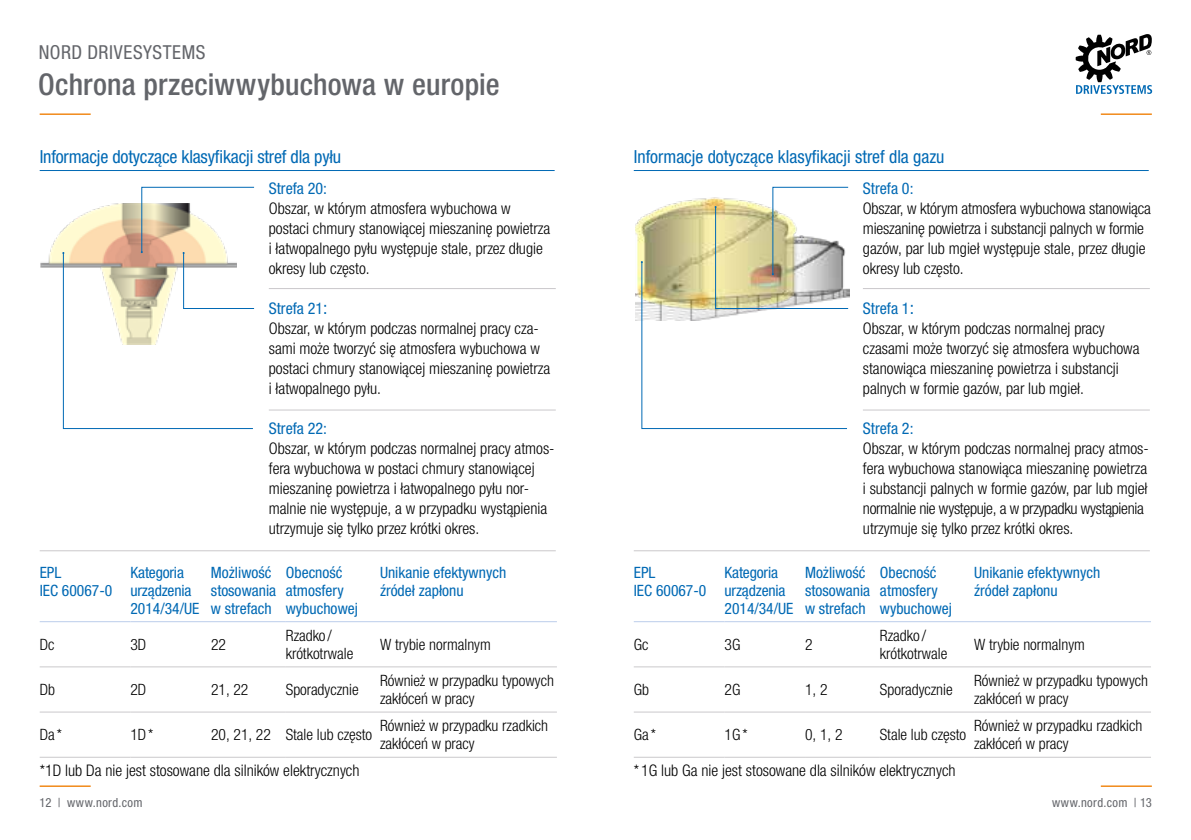
<style>
.page{position:relative;width:1191px;height:840px;background:#fff}
.page>*{position:absolute;margin:0;border:0;box-sizing:border-box;transform-origin:0 0}
.t1{font:500 condensed 30px "Helvetica Neue LTW1 G";letter-spacing:.005em;color:#63656a}
.t2{font:condensed 19.2px "Helvetica Neue LTW1 G";letter-spacing:.03em;color:#63656a}
.t3{font:condensed 18px "Helvetica Neue LTW1 G";letter-spacing:-.005em;color:#0069b4}
.t4{font:300 condensed 16px/20px "Helvetica Neue LTW1 G";color:#000}
.t5{font:condensed 16px "Helvetica Neue LTW1 G";color:#0069b4}
.t6{font:300 condensed 15.6px/18px "Helvetica Neue LTW1 G";color:#000}
.t7{font:condensed 15.6px/18px "Helvetica Neue LTW1 G";color:#0069b4}
.t8{font:condensed 12.6px "Helvetica Neue LTW1 G";letter-spacing:.03em;color:#63656a}
.s1{font-weight:400;color:#0069b4}
.s2{font-weight:400;font-size:18px;color:#0069b4}
</style>
<div class="page">
<hr style="left:40px;top:113px;width:51px;height:2px;background:#ef7d00">
<hr style="left:1100px;top:113px;width:51px;height:2px;background:#ef7d00">
<hr style="left:40px;top:785px;width:51px;height:1px;background:#ef7d00">
<hr style="left:1100px;top:785px;width:51px;height:1px;background:#ef7d00">
<svg style="left:1075px;top:34px;width:77px;height:60px"></svg>
<img style="left:635px;top:217px;width:214px;height:103px">
<img style="left:41px;top:230px;width:21px;height:38px">
<hr style="left:40px;top:666px;width:90px;height:1px;background:#cac9cb">
<hr style="left:130px;top:666px;width:81px;height:1px;background:#cac9cb">
<hr style="left:211px;top:666px;width:75px;height:1px;background:#cac9cb">
<hr style="left:286px;top:666px;width:94px;height:1px;background:#cac9cb">
<hr style="left:380px;top:666px;width:177px;height:1px;background:#cac9cb">
<hr style="left:40px;top:711px;width:90px;height:1px;background:#cac9cb">
<hr style="left:130px;top:711px;width:81px;height:1px;background:#cac9cb">
<hr style="left:211px;top:711px;width:75px;height:1px;background:#cac9cb">
<hr style="left:286px;top:711px;width:94px;height:1px;background:#cac9cb">
<hr style="left:380px;top:711px;width:177px;height:1px;background:#cac9cb">
<hr style="left:40px;top:756px;width:90px;height:1px;background:#cac9cb">
<hr style="left:130px;top:756px;width:81px;height:1px;background:#cac9cb">
<hr style="left:211px;top:756px;width:75px;height:1px;background:#cac9cb">
<hr style="left:286px;top:756px;width:94px;height:1px;background:#cac9cb">
<hr style="left:380px;top:756px;width:177px;height:1px;background:#cac9cb">
<hr style="left:40px;top:621px;width:90px;height:1px;background:#bccdeb">
<hr style="left:130px;top:621px;width:81px;height:1px;background:#bccdeb">
<hr style="left:211px;top:621px;width:75px;height:1px;background:#bccdeb">
<hr style="left:286px;top:621px;width:94px;height:1px;background:#bccdeb">
<hr style="left:380px;top:621px;width:177px;height:1px;background:#bccdeb">
<hr style="left:40px;top:170px;width:514px;height:1px;background:#0069b4">
<hr style="left:269px;top:288px;width:287px;height:1px;background:#cac8cb">
<hr style="left:269px;top:409px;width:287px;height:1px;background:#cac8cb">
<hr style="left:40px;top:550px;width:516px;height:1px;background:#cac8cb">
<svg style="left:62px;top:187px;width:192px;height:242px"></svg>
<hr style="left:634px;top:666px;width:90px;height:1px;background:#cac9cb">
<hr style="left:724px;top:666px;width:81px;height:1px;background:#cac9cb">
<hr style="left:805px;top:666px;width:75px;height:1px;background:#cac9cb">
<hr style="left:880px;top:666px;width:94px;height:1px;background:#cac9cb">
<hr style="left:974px;top:666px;width:177px;height:1px;background:#cac9cb">
<hr style="left:634px;top:711px;width:90px;height:1px;background:#cac9cb">
<hr style="left:724px;top:711px;width:81px;height:1px;background:#cac9cb">
<hr style="left:805px;top:711px;width:75px;height:1px;background:#cac9cb">
<hr style="left:880px;top:711px;width:94px;height:1px;background:#cac9cb">
<hr style="left:974px;top:711px;width:177px;height:1px;background:#cac9cb">
<hr style="left:634px;top:756px;width:90px;height:1px;background:#cac9cb">
<hr style="left:724px;top:756px;width:81px;height:1px;background:#cac9cb">
<hr style="left:805px;top:756px;width:75px;height:1px;background:#cac9cb">
<hr style="left:880px;top:756px;width:94px;height:1px;background:#cac9cb">
<hr style="left:974px;top:756px;width:177px;height:1px;background:#cac9cb">
<hr style="left:634px;top:621px;width:90px;height:1px;background:#bccdeb">
<hr style="left:724px;top:621px;width:81px;height:1px;background:#bccdeb">
<hr style="left:805px;top:621px;width:75px;height:1px;background:#bccdeb">
<hr style="left:880px;top:621px;width:94px;height:1px;background:#bccdeb">
<hr style="left:974px;top:621px;width:177px;height:1px;background:#bccdeb">
<hr style="left:634px;top:170px;width:514px;height:1px;background:#0069b4">
<hr style="left:863px;top:288px;width:286px;height:1px;background:#cac8cb">
<hr style="left:863px;top:409px;width:286px;height:1px;background:#cac8cb">
<hr style="left:634px;top:550px;width:515px;height:1px;background:#cac8cb">
<svg style="left:641px;top:187px;width:207px;height:242px"></svg>
<p class="t2" style="left:39px;top:41px;width:168px">NORD DRIVESYSTEMS</p>
<h1 class="t1" style="left:38px;top:66px;width:463px">Ochrona przeciwwybuchowa w europie</h1>
<p class="t3" style="left:40px;top:146px;width:303px">Informacje dotyczące klasyfikacji stref dla pyłu</p>
<p class="t3" style="left:634px;top:146px;width:312px">Informacje dotyczące klasyfikacji stref dla gazu</p>
<p class="t5" style="left:269px;top:179px;width:60px">Strefa 20:</p>
<p class="t4" style="left:269px;top:198px;width:283px">Obszar, w którym atmosfera wybuchowa w postaci chmury stanowiącej mieszaninę powietrza i łatwopalnego pyłu występuje stale, przez długie okresy lub często.</p>
<p class="t4" style="left:269px;top:298px;width:283px"><span class="s1">Strefa 21</span><span class="s2">:<br></span>Obszar, w którym podczas normalnej pracy cza&shy;sami może tworzyć się atmosfera wybuchowa w postaci chmury stanowiącej mieszaninę powietrza i łatwopalnego pyłu.</p>
<p class="t5" style="left:269px;top:419px;width:60px">Strefa 22:</p>
<p class="t4" style="left:269px;top:438px;width:287px">Obszar, w którym podczas normalnej pracy atmos&shy;fera wybuchowa w postaci chmury stanowiącej mieszaninę powietrza i łatwopalnego pyłu nor&shy;malnie nie występuje, a w przypadku wystąpienia utrzymuje się tylko przez krótki okres.</p>
<p class="t5" style="left:863px;top:179px;width:52px">Strefa 0:</p>
<p class="t4" style="left:863px;top:198px;width:290px">Obszar, w którym atmosfera wybuchowa stanowiąca mieszaninę powietrza i substancji palnych w formie gazów, par lub mgieł występuje stale, przez długie okresy lub często.</p>
<p class="t4" style="left:863px;top:298px;width:278px"><span class="s1">Strefa 1</span><span class="s2">:<br></span>Obszar, w którym podczas normalnej pracy czasami może tworzyć się atmosfera wybuchowa stanowiąca mieszaninę powietrza i substancji palnych w formie gazów, par lub mgieł.</p>
<p class="t5" style="left:863px;top:419px;width:52px">Strefa 2:</p>
<p class="t4" style="left:863px;top:438px;width:287px">Obszar, w którym podczas normalnej pracy atmos&shy;fera wybuchowa stanowiąca mieszaninę powietrza i substancji palnych w formie gazów, par lub mgieł normalnie nie występuje, a w przypadku wystąpienia utrzymuje się tylko przez krótki okres.</p>
<p class="t7" style="left:40px;top:563px;width:74px">EPL<br>IEC 60067-0</p>
<p class="t7" style="left:130px;top:563px;width:70px">Kategoria urządzenia<br>2014/34/UE</p>
<p class="t7" style="left:211px;top:563px;width:67px">Możliwość stosowania w strefach</p>
<p class="t7" style="left:286px;top:563px;width:74px">Obecność atmosfery wybuchowej</p>
<p class="t7" style="left:380px;top:563px;width:128px">Unikanie efektywnych źródeł zapłonu</p>
<p class="t6" style="left:40px;top:635px;width:16px">Dc</p>
<p class="t6" style="left:130px;top:635px;width:17px">3D</p>
<p class="t6" style="left:211px;top:635px;width:16px">22</p>
<p class="t6" style="left:286px;top:626px;width:69px">Rzadko / krótkotrwale</p>
<p class="t6" style="left:380px;top:635px;width:112px">W trybie normalnym</p>
<p class="t6" style="left:40px;top:680px;width:17px">Db</p>
<p class="t6" style="left:130px;top:680px;width:17px">2D</p>
<p class="t6" style="left:211px;top:680px;width:39px">21, 22</p>
<p class="t6" style="left:286px;top:680px;width:74px">Sporadycznie</p>
<p class="t6" style="left:380px;top:671px;width:175px">Również w przypadku typowych zakłóceń w pracy</p>
<p class="t6" style="left:40px;top:725px;width:24px">Da*</p>
<p class="t6" style="left:130px;top:725px;width:25px">1D*</p>
<p class="t6" style="left:211px;top:725px;width:163px">20, 21, 22 Stale lub często</p>
<p class="t6" style="left:380px;top:716px;width:170px">Również w przypadku rzadkich zakłóceń w pracy</p>
<p class="t7" style="left:634px;top:563px;width:74px">EPL<br>IEC 60067-0</p>
<p class="t7" style="left:724px;top:563px;width:70px">Kategoria urządzenia<br>2014/34/UE</p>
<p class="t7" style="left:805px;top:563px;width:67px">Możliwość stosowania w strefach</p>
<p class="t7" style="left:880px;top:563px;width:74px">Obecność atmosfery wybuchowej</p>
<p class="t7" style="left:974px;top:563px;width:128px">Unikanie efektywnych źródeł zapłonu</p>
<p class="t6" style="left:634px;top:635px;width:16px">Gc</p>
<p class="t6" style="left:724px;top:635px;width:17px">3G</p>
<p class="t6" style="left:805px;top:635px;width:9px">2</p>
<p class="t6" style="left:880px;top:626px;width:69px">Rzadko / krótkotrwale</p>
<p class="t6" style="left:974px;top:635px;width:112px">W trybie normalnym</p>
<p class="t6" style="left:634px;top:680px;width:17px">Gb</p>
<p class="t6" style="left:724px;top:680px;width:17px">2G</p>
<p class="t6" style="left:805px;top:680px;width:24px">1, 2</p>
<p class="t6" style="left:880px;top:680px;width:74px">Sporadycznie</p>
<p class="t6" style="left:974px;top:671px;width:175px">Również w przypadku typowych zakłóceń w pracy</p>
<p class="t6" style="left:634px;top:725px;width:24px">Ga*</p>
<p class="t6" style="left:724px;top:725px;width:25px">1G*</p>
<p class="t6" style="left:805px;top:725px;width:39px">0, 1, 2</p>
<p class="t6" style="left:880px;top:725px;width:88px">Stale lub często</p>
<p class="t6" style="left:974px;top:716px;width:170px">Również w przypadku rzadkich zakłóceń w pracy</p>
<p class="t4" style="left:40px;top:760px;width:321px">*1D lub Da nie jest stosowane dla silników elektrycznych</p>
<p class="t4" style="left:634px;top:760px;width:323px">* 1G lub Ga nie jest stosowane dla silników elektrycznych</p>
<p class="t8" style="left:40px;top:795px;width:104px">12 | www.nord.com</p>
<p class="t8" style="left:1052px;top:795px;width:101px">www.nord.com | 13</p>
</div>
